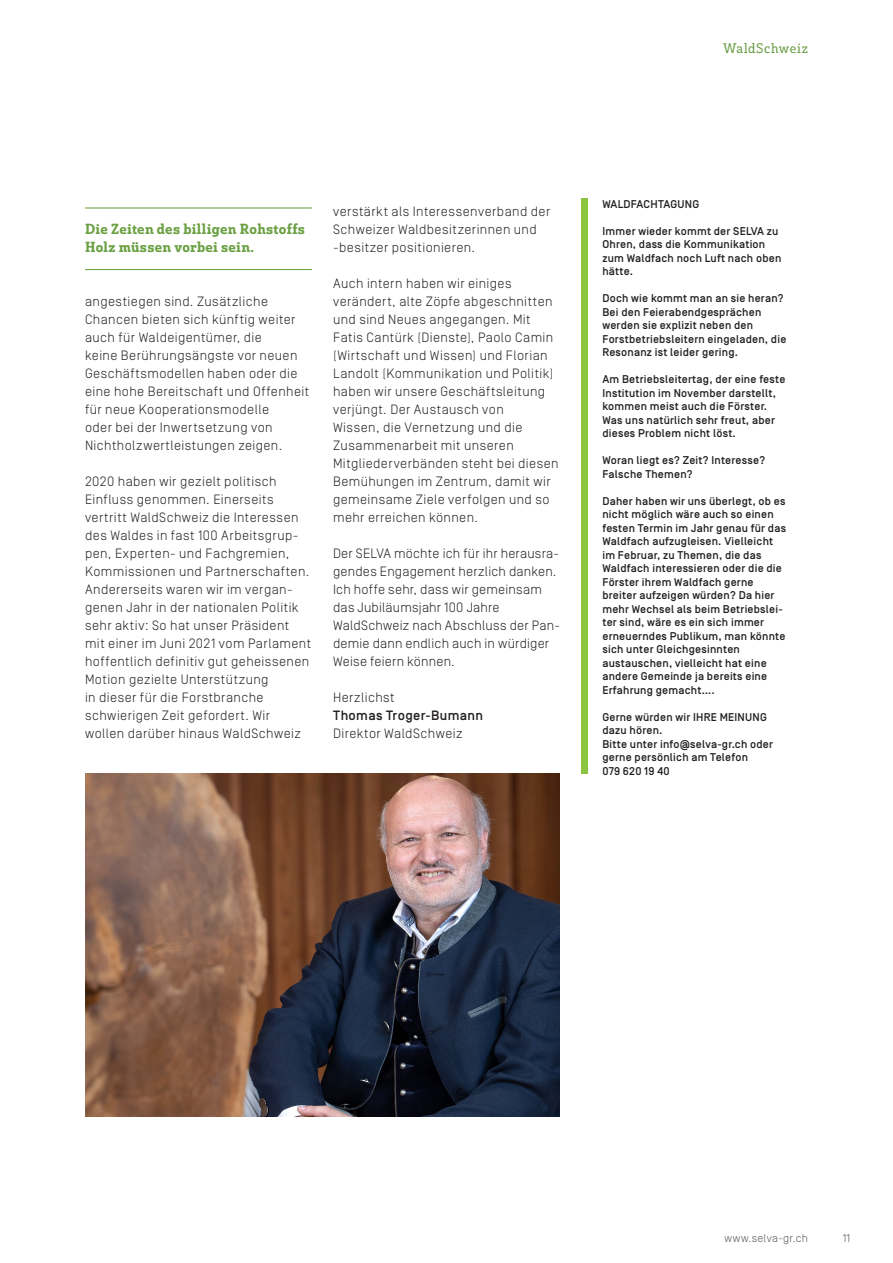
<style>
.page{position:relative;width:893px;height:1263px;background:#fff}
.page>*{position:absolute;margin:0;border:0;box-sizing:border-box;transform-origin:0 0}
.t1{font:14.25px/18px "Solitas Slab Nor Dem";letter-spacing:.02em;color:#6ba043}
.t2{font:300 13.5px/18px "Simplon Norm";letter-spacing:.03em;color:#231f20}
.t3{font:500 13.5px "Simplon Norm";letter-spacing:.03em;color:#231f20}
.t4{font:13.5px "Solitas Slab Nor Boo";letter-spacing:.045em;color:#679b40}
.t5{font:500 11.25px/13.5px "Simplon Norm";letter-spacing:.02em;color:#231f20}
.t6{font:300 11.25px "Simplon Norm";letter-spacing:.025em;color:#57585a}
</style>
<div class="page">
<div style="left:581px;top:198px;width:6px;height:576px;background:#8bc63e"></div>
<img style="left:85px;top:774px;width:475px;height:342px">
<hr style="left:85px;top:207px;width:227px;height:1px;background:#6ba043">
<hr style="left:85px;top:269px;width:227px;height:1px;background:#6ba043">
<p class="t4" style="left:723px;top:40px;width:86px">WaldSchweiz</p>
<p class="t1" style="left:85px;top:220px;width:221px">Die Zeiten des billigen Rohstoffs<br>Holz müssen vorbei sein.</p>
<p class="t2" style="left:85px;top:293px;width:226px">angestiegen sind. Zusätzliche Chancen bieten sich künftig weiter auch für Waldeigentümer, die<br>keine Berührungsängste vor neuen Geschäftsmodellen haben oder die eine hohe Bereitschaft und Offenheit für neue Kooperationsmodelle<br>oder bei der Inwertsetzung von Nichtholzwertleistungen zeigen.</p>
<p class="t2" style="left:85px;top:472px;width:228px">2020 haben wir gezielt politisch Einfluss genommen. Einerseits vertritt WaldSchweiz die Interessen des Waldes in fast 100 Arbeitsgrup&shy;pen, Experten- und Fachgremien, Kommissionen und Partnerschaften.<br>Andererseits waren wir im vergan&shy;genen Jahr in der nationalen Politik sehr aktiv: So hat unser Präsident mit einer im Juni 2021 vom Parlament hoffentlich definitiv gut geheissenen Motion gezielte Unterstützung<br>in dieser für die Forstbranche schwierigen Zeit gefordert. Wir wollen darüber hinaus WaldSchweiz</p>
<p class="t2" style="left:333px;top:202px;width:219px">verstärkt als Interessenverband der<br>Schweizer Waldbesitzerinnen und -besitzer positionieren.</p>
<p class="t2" style="left:333px;top:274px;width:227px">Auch intern haben wir einiges verändert, alte Zöpfe abgeschnitten und sind Neues angegangen. Mit Fatis Cantürk (Dienste), Paolo Camin (Wirtschaft und Wissen) und Florian Landolt (Kommunikation und Politik) haben wir unsere Geschäftsleitung verjüngt. Der Austausch von<br>Wissen, die Vernetzung und die Zusammenarbeit mit unseren Mitgliederverbänden steht bei diesen Bemühungen im Zentrum, damit wir gemeinsame Ziele verfolgen und so mehr erreichen können.</p>
<p class="t2" style="left:333px;top:544px;width:228px">Der SELVA möchte ich für ihr herausra&shy;gendes Engagement herzlich danken.<br>Ich hoffe sehr, dass wir gemeinsam das Jubiläumsjahr 100 Jahre<br>WaldSchweiz nach Abschluss der Pan&shy;demie dann endlich auch in würdiger<br>Weise feiern können.</p>
<p class="t2" style="left:333px;top:688px;width:63px">Herzlichst</p>
<p class="t3" style="left:333px;top:708px;width:152px">Thomas Troger-Bumann</p>
<p class="t2" style="left:333px;top:724px;width:131px">Direktor WaldSchweiz</p>
<p class="t5" style="left:602px;top:197px;width:98px">WALDFACHTAGUNG</p>
<p class="t5" style="left:602px;top:224px;width:180px">Immer wieder kommt der SELVA zu<br>Ohren, dass die Kommunikation zum Waldfach noch Luft nach oben hätte.</p>
<p class="t5" style="left:602px;top:292px;width:185px">Doch wie kommt man an sie heran?<br>Bei den Feierabendgesprächen werden sie explizit neben den<br>Forstbetriebsleitern eingeladen, die<br>Resonanz ist leider gering.</p>
<p class="t5" style="left:602px;top:373px;width:185px">Am Betriebsleitertag, der eine feste Institution im November darstellt, kommen meist auch die Förster.<br>Was uns natürlich sehr freut, aber dieses Problem nicht löst.</p>
<p class="t5" style="left:602px;top:454px;width:164px">Woran liegt es? Zeit? Interesse?<br>Falsche Themen?</p>
<p class="t5" style="left:602px;top:494px;width:185px">Daher haben wir uns überlegt, ob es nicht möglich wäre auch so einen festen Termin im Jahr genau für das<br>Waldfach aufzugleisen. Vielleicht im Februar, zu Themen, die das<br>Waldfach interessieren oder die die<br>Förster ihrem Waldfach gerne breiter aufzeigen würden? Da hier mehr Wechsel als beim Betriebslei&shy;ter sind, wäre es ein sich immer erneuerndes Publikum, man könnte sich unter Gleichgesinnten austauschen, vielleicht hat eine andere Gemeinde ja bereits eine<br>Erfahrung gemacht….</p>
<p class="t5" style="left:602px;top:710px;width:172px">Gerne würden wir IHRE MEINUNG dazu hören.<br>Bitte unter info@selva-gr.ch oder gerne persönlich am Telefon<br>079 620 19 40</p>
<p class="t6" style="left:724px;top:1232px;width:85px">www.selva-gr.ch</p>
<p class="t6" style="left:843px;top:1232px;width:9px">11</p>
</div>
